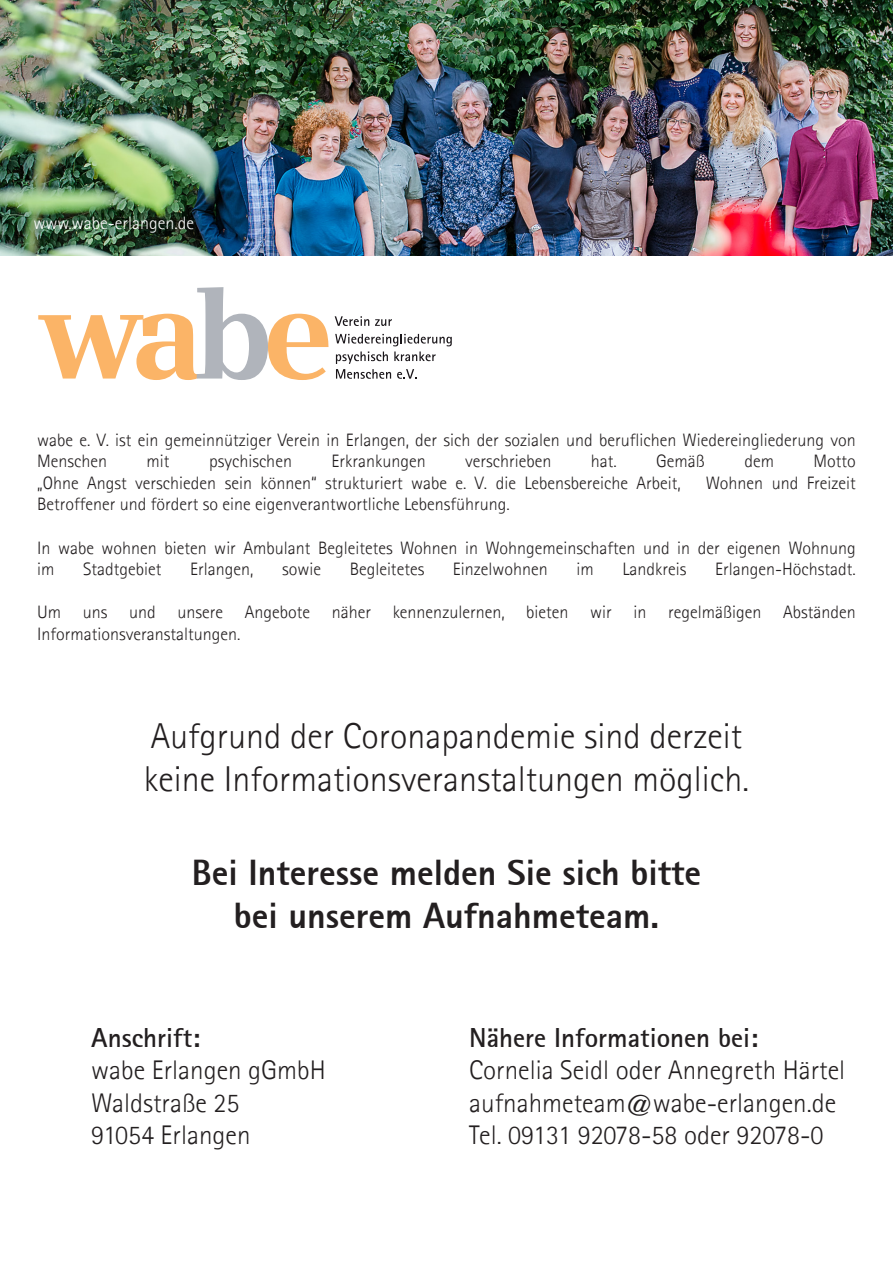
<style>
.page{position:relative;width:893px;height:1263px;background:#fff}
.page>*{position:absolute;margin:0;border:0;box-sizing:border-box;transform-origin:0 0}
.t1{font:300 36px/43.2px "Agfa Rotis Sans Serif";color:#231f20}
.t2{font:800 36px/43.2px "Rotis Sans Serif";color:#231f20;text-align:center}
.t3{font:300 27px "Agfa Rotis Sans Serif";color:#231f20}
.t4{font:700 27px "Rotis Sans Serif";color:#231f20}
.t5{font:300 18px/21.6px "Agfa Rotis Sans Serif";color:#231f20}
.t6{font:300 18px "Agfa Rotis Sans Serif";color:#fff}
</style>
<div class="page">
<img style="left:0;top:0;width:893px;height:255px">
<svg style="left:38px;top:287px;width:290px;height:93px"></svg>
<svg style="left:335px;top:334px;width:117px;height:45px"></svg>
<svg style="left:335px;top:316px;width:34px;height:10px"></svg>
<svg style="left:375px;top:319px;width:17px;height:7px"></svg>
<p class="t6" style="left:33px;top:213px;width:162px">www.wabe-erlangen.de</p>
<p class="t5" style="left:37px;top:429px;width:820px">wabe e. V. ist ein gemeinnütziger Verein in Erlangen, der sich der sozialen und beruflichen Wiedereingliederung von<br>Menschen</p>
<p class="t5" style="left:147px;top:450px;width:25px">mit</p>
<p class="t5" style="left:209px;top:450px;width:84px">psychischen</p>
<p class="t5" style="left:331px;top:450px;width:96px">Erkrankungen</p>
<p class="t5" style="left:465px;top:450px;width:88px">verschrieben</p>
<p class="t5" style="left:591px;top:450px;width:27px">hat.</p>
<p class="t5" style="left:656px;top:450px;width:50px">Gemäß</p>
<p class="t5" style="left:744px;top:450px;width:31px">dem</p>
<p class="t5" style="left:813px;top:450px;width:44px">Motto</p>
<p class="t5" style="left:37px;top:472px;width:645px">„Ohne Angst verschieden sein können“ strukturiert wabe e. V. die Lebensbereiche Arbeit,</p>
<p class="t5" style="left:706px;top:472px;width:151px">Wohnen und Freizeit</p>
<p class="t5" style="left:37px;top:494px;width:474px">Betroffener und fördert so eine eigenverantwortliche Lebensführung.</p>
<p class="t5" style="left:37px;top:537px;width:820px">In wabe wohnen bieten wir Ambulant Begleitetes Wohnen in Wohngemeinschaften und in der eigenen Wohnung im</p>
<p class="t5" style="left:83px;top:558px;width:80px">Stadtgebiet</p>
<p class="t5" style="left:190px;top:558px;width:65px">Erlangen,</p>
<p class="t5" style="left:282px;top:558px;width:40px">sowie</p>
<p class="t5" style="left:350px;top:558px;width:76px">Begleitetes</p>
<p class="t5" style="left:453px;top:558px;width:96px">Einzelwohnen</p>
<p class="t5" style="left:577px;top:558px;width:19px">im</p>
<p class="t5" style="left:622px;top:558px;width:65px">Landkreis</p>
<p class="t5" style="left:715px;top:558px;width:142px">Erlangen-Höchstadt.</p>
<p class="t5" style="left:37px;top:602px;width:820px">Um uns und unsere Angebote näher kennenzulernen, bieten wir in regelmäßigen Abständen<br>Informationsveranstaltungen.</p>
<p class="t1" style="left:144px;top:714px;width:607px">Aufgrund der Coronapandemie sind derzeit keine Informationsveranstaltungen möglich.</p>
<p class="t2" style="left:192px;top:851px;width:511px">Bei Interesse melden Sie sich bitte bei unserem Aufnahmeteam.</p>
<p class="t4" style="left:91px;top:1021px;width:110px">Anschrift:</p>
<p class="t4" style="left:469px;top:1021px;width:290px">Nähere Informationen bei:</p>
<p class="t3" style="left:91px;top:1055px;width:236px">wabe Erlangen gGmbH</p>
<p class="t3" style="left:469px;top:1055px;width:377px">Cornelia Seidl oder Annegreth Härtel</p>
<p class="t3" style="left:91px;top:1087px;width:150px">Waldstraße 25</p>
<p class="t3" style="left:469px;top:1087px;width:368px">aufnahmeteam@wabe-erlangen.de</p>
<p class="t3" style="left:91px;top:1119px;width:161px">91054 Erlangen</p>
<p class="t3" style="left:469px;top:1119px;width:356px">Tel. 09131 92078-58 oder 92078-0</p>
</div>
